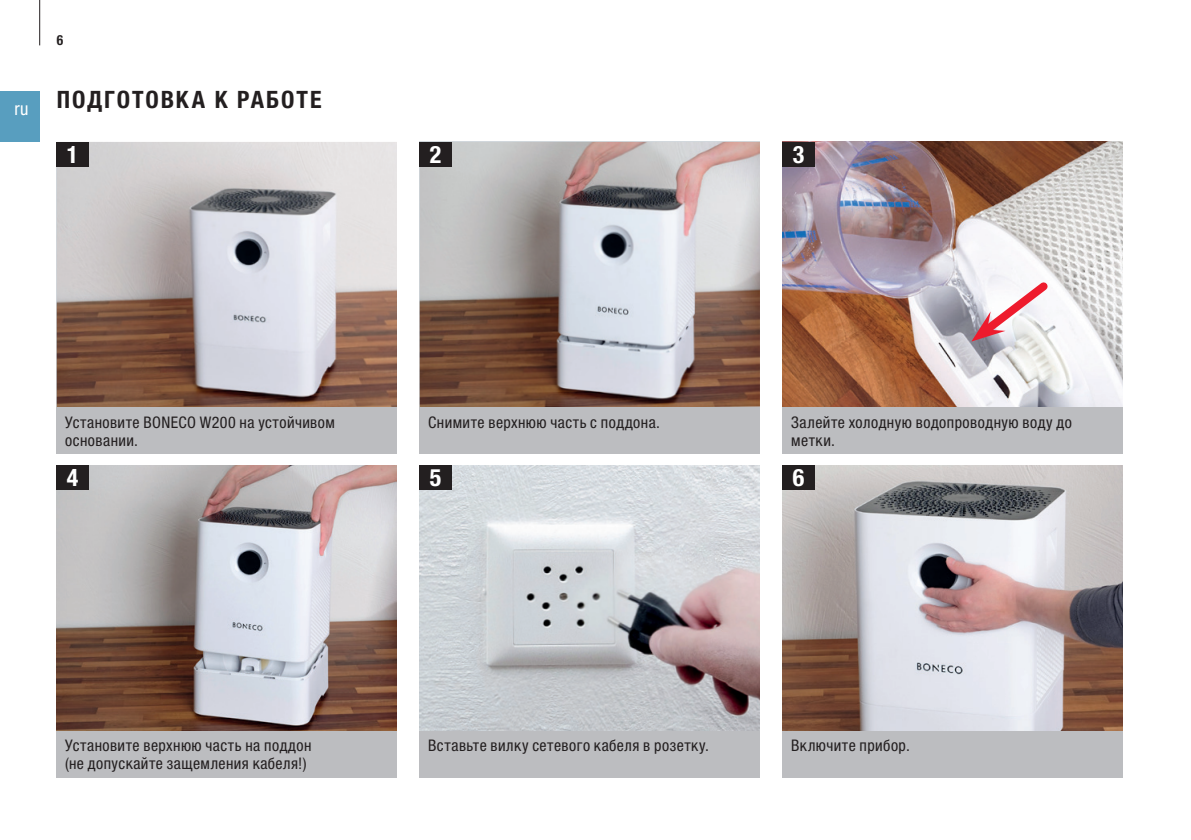
<style>
.page{position:relative;width:1191px;height:840px;background:#fff}
.page>*{position:absolute;margin:0;border:0;box-sizing:border-box;transform-origin:0 0}
.t1{font:700 condensed 24px "Helvetica Neue LTW1 G";letter-spacing:.08em;color:#231f20}
.t2{font:700 condensed 24px "Helvetica Neue LTW1 G";color:#fff}
.t3{font:condensed 16px/18px "Helvetica Neue LTW1 G";letter-spacing:.03em;color:#231f20}
.t4{font:700 condensed 14px "Helvetica Neue LTW1 G";color:#231f20;scale:.96 1}
</style>
<div class="page">
<div style="left:0;top:91px;width:40px;height:51px;background:#589ebf"></div>
<hr style="left:39px;top:0;width:1px;height:45px;background:#231f20">
<img style="left:420px;top:465px;width:340px;height:265px">
<img style="left:782px;top:142px;width:341px;height:265px">
<img style="left:57px;top:465px;width:339px;height:265px">
<div style="left:782px;top:407px;width:341px;height:47px;background:#bcbdc0"></div>
<div style="left:57px;top:730px;width:340px;height:47px;background:#bcbdc0"></div>
<img style="left:57px;top:142px;width:340px;height:265px">
<img style="left:420px;top:142px;width:340px;height:265px">
<div style="left:57px;top:407px;width:340px;height:47px;background:#bcbdc0"></div>
<div style="left:420px;top:407px;width:340px;height:47px;background:#bcbdc0"></div>
<div style="left:57px;top:142px;width:32px;height:25px;background:#231f20"></div>
<div style="left:57px;top:465px;width:32px;height:25px;background:#231f20"></div>
<div style="left:420px;top:142px;width:32px;height:25px;background:#231f20"></div>
<div style="left:782px;top:142px;width:32px;height:25px;background:#231f20"></div>
<div style="left:420px;top:730px;width:340px;height:47px;background:#bcbdc0"></div>
<div style="left:420px;top:465px;width:32px;height:25px;background:#231f20"></div>
<img style="left:782px;top:465px;width:341px;height:265px">
<div style="left:782px;top:730px;width:341px;height:47px;background:#bcbdc0"></div>
<div style="left:782px;top:465px;width:32px;height:25px;background:#231f20"></div>
<svg style="left:971px;top:275px;width:83px;height:66px"></svg>
<p class="t4" style="left:57px;top:32px;width:8px">6</p>
<h1 class="t1" style="left:14px;top:85px;width:309px"><sub>ru</sub> ПОДГОТОВКА К РАБОТЕ</h1>
<h1 class="t2" style="left:67px;top:140px;width:13px">1</h1>
<h1 class="t2" style="left:430px;top:140px;width:13px">2</h1>
<h1 class="t2" style="left:793px;top:140px;width:13px">3</h1>
<p class="t3" style="left:65px;top:412px;width:271px">Установите BONECO W200 на устойчивом основании.</p>
<p class="t3" style="left:428px;top:412px;width:233px">Снимите верхнюю часть с поддона.</p>
<p class="t3" style="left:791px;top:412px;width:282px">Залейте холодную водопроводную воду до метки.</p>
<h1 class="t2" style="left:67px;top:463px;width:13px">4</h1>
<h1 class="t2" style="left:430px;top:463px;width:13px">5</h1>
<h1 class="t2" style="left:793px;top:463px;width:13px">6</h1>
<p class="t3" style="left:65px;top:736px;width:248px">Установите верхнюю часть на поддон (не допускайте защемления кабеля!)</p>
<p class="t3" style="left:428px;top:736px;width:282px">Вставьте вилку сетевого кабеля в розетку.</p>
<p class="t3" style="left:791px;top:736px;width:120px">Включите прибор.</p>
</div>
